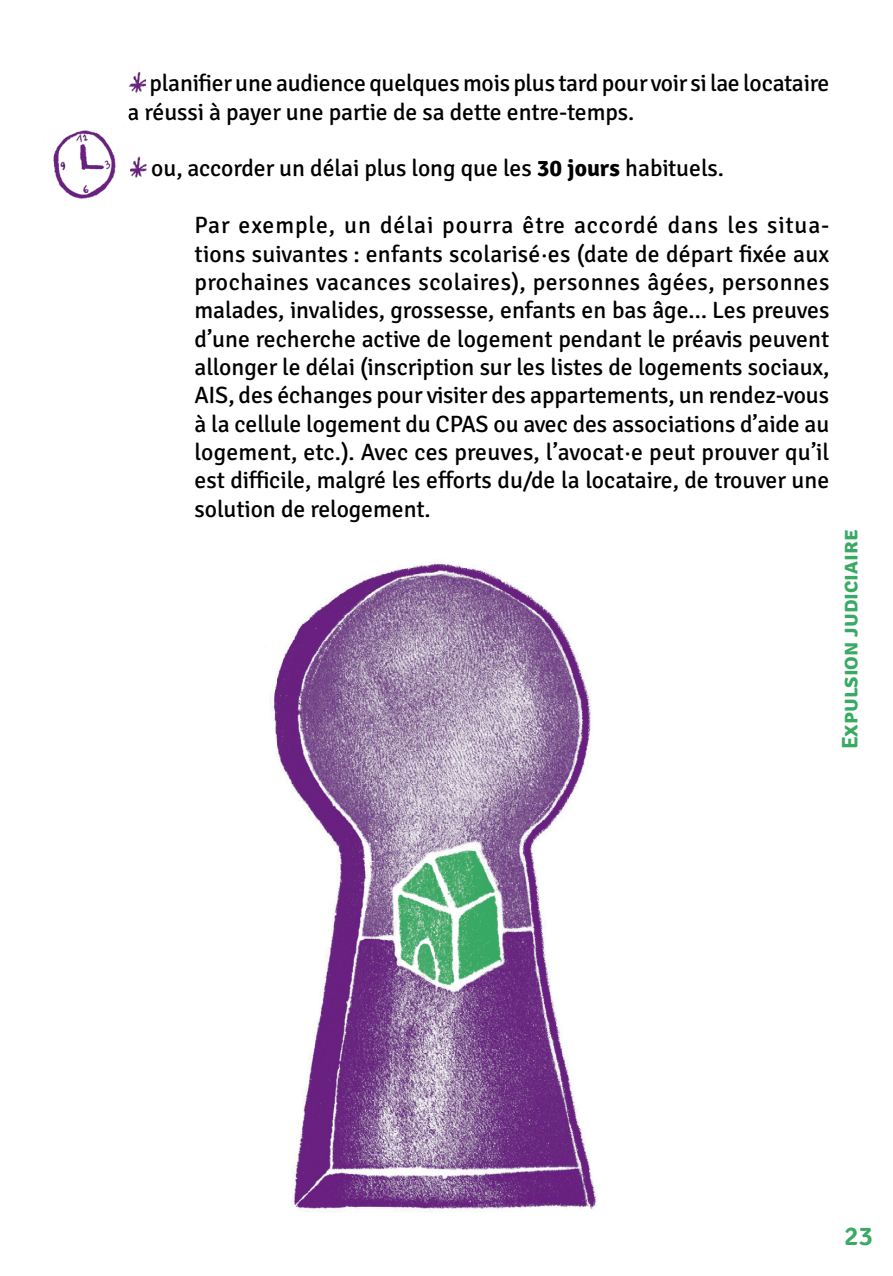
<style>
.page{position:relative;width:893px;height:1276px;background:#fff}
.page>*{position:absolute;margin:0;border:0;box-sizing:border-box;transform-origin:0 0}
.t1{font:300 27px "Signika";color:#38aa64}
.t2{font:300 23.62px/28.3px "Signika";letter-spacing:-.005em;color:#000}
.t3{font:700 22.5px "Signika";color:#38aa64}
</style>
<div class="page">
<img style="left:128px;top:71px;width:18px;height:22px">
<img style="left:130px;top:156px;width:16px;height:22px">
<img style="left:53px;top:115px;width:76px;height:84px">
<img style="left:278px;top:569px;width:316px;height:636px">
<p class="t2" style="left:128px;top:68px;width:703px;text-indent:22px">planifier une audience quelques mois plus tard pour voir si lae locataire a réussi à payer une partie de sa dette entre-temps.</p>
<p class="t2" style="left:151px;top:153px;width:574px">ou, accorder un délai plus long que les 30 jours habituels.</p>
<p class="t2" style="left:195px;top:209px;width:636px;text-align:justify">Par exemple, un délai pourra être accordé dans les situa&shy;tions suivantes : enfants scolarisé·es (date de départ fixée aux prochaines vacances scolaires), personnes âgées, personnes malades, invalides, grossesse, enfants en bas âge… Les preuves d’une recherche active de logement pendant le préavis peuvent allonger le délai (inscription sur les listes de logements sociaux, AIS, des échanges pour visiter des appartements, un rendez-vous à la cellule logement du CPAS ou avec des associations d’aide au logement, etc.). Avec ces preuves, l’avocat·e peut prouver qu’il est difficile, malgré les efforts du/de la locataire, de trouver une solution de relogement.</p>
<p class="t3" style="left:834px;top:749px;width:221px;rotate:-90deg">EXPULSION JUDICIAIRE</p>
<p class="t1" style="left:844px;top:1216px;width:31px">23</p>
</div>
